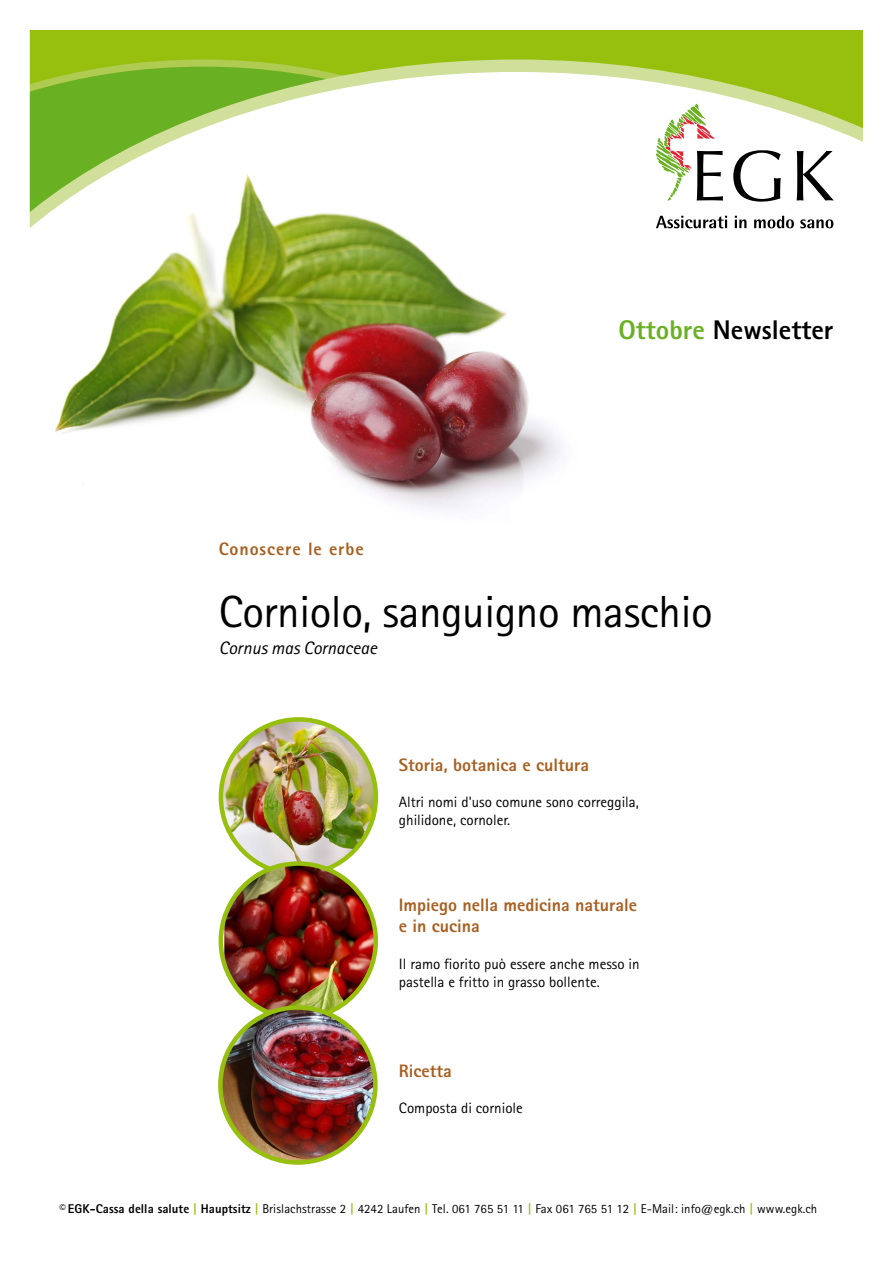
<style>
.page{position:relative;width:893px;height:1263px;background:#fff}
.page>*{position:absolute;margin:0;border:0;box-sizing:border-box;transform-origin:0 0}
.t1{font:45px "Rotis Sans Serif";letter-spacing:-.01em;color:#000}
.t2{font:800 27px "Rotis Sans Serif";color:#000}
.t3{font:800 18px/21px "Rotis Sans Serif";color:#a85f20}
.t4{font:italic 18px "Rotis Sans Serif";color:#000}
.t5{font:800 18px "Rotis Sans Serif";letter-spacing:.05em;color:#a85f20}
.t6{font:15px/18px "Rotis Sans Serif";color:#000}
.t7{font:12.75px "Rotis Sans Serif";letter-spacing:.005em;color:#000}
.s1{color:#6ab023}
.s2{font-weight:800}
.s3{font-weight:800;color:#97bf0d}
</style>
<div class="page">
<div style="left:0;top:0;width:893px;height:200px;background:#97bf0d"></div>
<div style="left:0;top:0;width:893px;height:30px;background:#fff"></div>
<img style="left:30px;top:60px;width:833px;height:449px">
<div style="left:863px;top:0;width:30px;height:1257px;background:#fff"></div>
<div style="left:0;top:30px;width:30px;height:198px;background:#fff"></div>
<svg style="left:656px;top:104px;width:67px;height:97px;background:#d8d6c6"></svg>
<svg style="left:733px;top:150px;width:48px;height:52px;background:#bdbdbd"></svg>
<svg style="left:797px;top:151px;width:36px;height:50px;background:#a7a7a7"></svg>
<svg style="left:656px;top:216px;width:71px;height:12px"></svg>
<svg style="left:735px;top:216px;width:11px;height:12px"></svg>
<svg style="left:754px;top:216px;width:40px;height:12px"></svg>
<svg style="left:800px;top:219px;width:33px;height:9px"></svg>
<div style="left:510px;top:501px;width:99px;height:43px;background:#fff"></div>
<img style="left:221px;top:720px;width:155px;height:143px">
<div style="left:219px;top:717px;width:159px;height:160px;border:4px solid #97bf0d;border-radius:50%"></div>
<img style="left:224px;top:863px;width:152px;height:145px">
<div style="left:219px;top:861px;width:159px;height:160px;border:4px solid #97bf0d;border-radius:50%"></div>
<img style="left:220px;top:1008px;width:155px;height:154px">
<div style="left:218px;top:1005px;width:160px;height:160px;border:4px solid #97bf0d;border-radius:50%"></div>
<p class="t5" style="left:219px;top:538px;width:147px">Conoscere le erbe</p>
<h2 class="t2" style="left:618px;top:313px;width:216px"><span class="s1">Ottobre</span> Newsletter</h2>
<h1 class="t1" style="left:219px;top:585px;width:496px">Corniolo, sanguigno maschio</h1>
<p class="t4" style="left:219px;top:637px;width:160px">Cornus mas Cornaceae</p>
<p class="t3" style="left:399px;top:754px;width:192px">Storia, botanica e cultura</p>
<p class="t6" style="left:399px;top:793px;width:241px">Altri nomi d'uso comune sono correggila, ghilidone, cornoler.</p>
<p class="t3" style="left:399px;top:894px;width:240px">Impiego nella medicina naturale e in cucina</p>
<p class="t6" style="left:399px;top:955px;width:242px">Il ramo fiorito può essere anche messo in pastella e fritto in grasso bollente.</p>
<p class="t3" style="left:399px;top:1060px;width:54px">Ricetta</p>
<p class="t6" style="left:399px;top:1099px;width:125px">Composta di corniole</p>
<p class="t7" style="left:60px;top:1201px;width:759px"><span class="s2">© EGK-Cassa della salute</span> <span class="s3">|</span> <span class="s2">Hauptsitz</span> <span class="s3">|</span> Brislachstrasse 2 <span class="s3">|</span> 4242 Laufen <span class="s3">|</span> Tel. 061 765 51 11 <span class="s3">|</span> Fax 061 765 51 12 <span class="s3">|</span> E-Mail: info@egk.ch <span class="s3">|</span> www.egk.ch</p>
</div>
